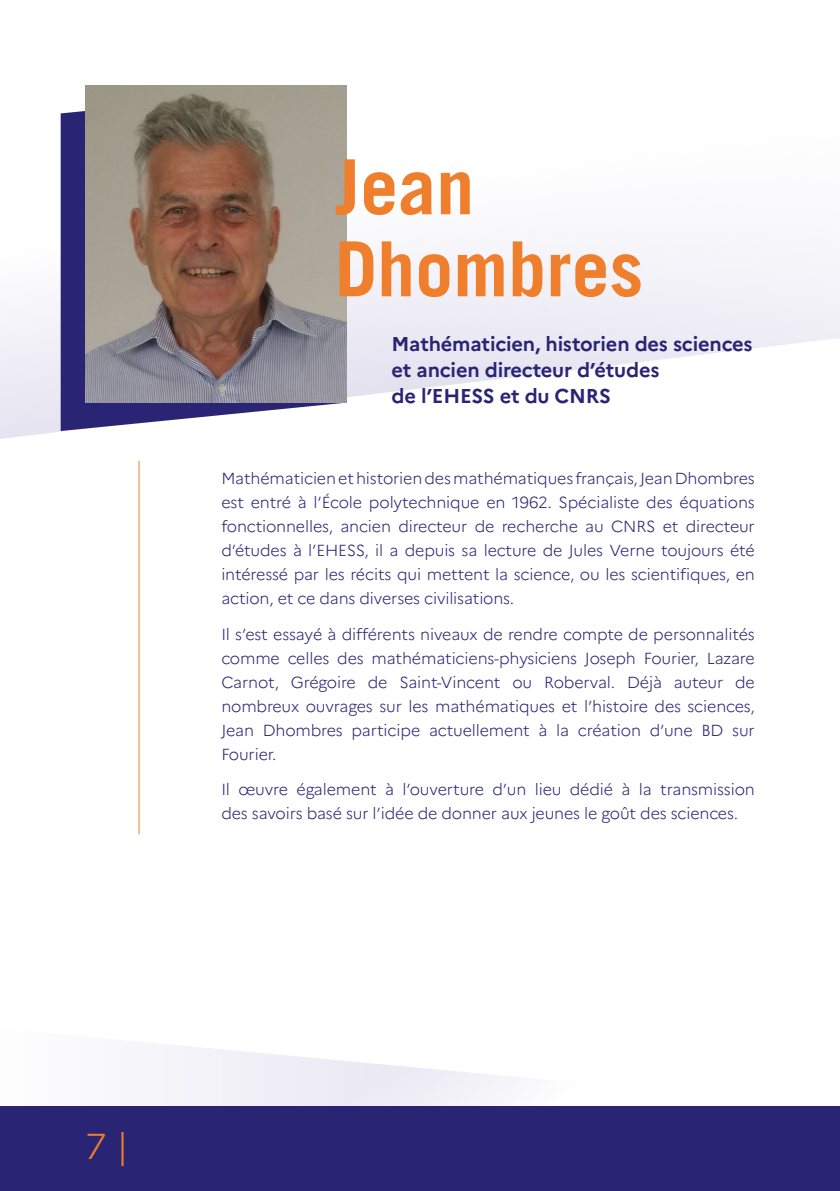
<style>
.page{position:relative;width:840px;height:1191px;background:#fff}
.page>*{position:absolute;margin:0;border:0;box-sizing:border-box;transform-origin:0 0}
.t1{font:700 76px/82px "Trade Gothic LT Std";color:#ef7e2d}
.t2{font:300 36px "Marianne";color:#ef7e2d}
.t3{font:700 20px/26px "Marianne";letter-spacing:-.01em;color:#292574}
.t4{font:300 16px/24px "Marianne";letter-spacing:-.01em;color:#292574;text-align:justify}
</style>
<div class="page">
<svg style="left:0;top:85px;width:839px;height:354px"></svg>
<svg style="left:166px;top:1045px;width:345px;height:61px"></svg>
<div style="left:0;top:1106px;width:839px;height:85px;background:#292574"></div>
<svg style="left:61px;top:85px;width:285px;height:346px;fill:#292574"></svg>
<hr style="left:138px;top:461px;width:1px;height:373px;background:#ef7e2d">
<img style="left:85px;top:85px;width:261px;height:318px">
<h1 class="t1" style="left:334px;top:145px;width:310px">Jean<br>Dhombres</h1>
<p class="t3" style="left:391px;top:330px;width:362px">Mathématicien, historien des sciences et ancien directeur d’études<br>de l’EHESS et du CNRS</p>
<p class="t4" style="left:221px;top:466px;width:534px">Mathématicien et historien des mathématiques français, Jean Dhombres est entré à l’École polytechnique en 1962. Spécialiste des équations fonctionnelles, ancien directeur de recherche au CNRS et directeur d’études à l’EHESS, il a depuis sa lecture de Jules Verne toujours été intéressé par les récits qui mettent la science, ou les scientifiques, en action, et ce dans diverses civilisations.</p>
<p class="t4" style="left:221px;top:622px;width:534px">Il s’est essayé à différents niveaux de rendre compte de personnalités comme celles des mathématiciens-physiciens Joseph Fourier, Lazare Carnot, Grégoire de Saint-Vincent ou Roberval. Déjà auteur de nombreux ouvrages sur les mathématiques et l’histoire des sciences, Jean Dhombres participe actuellement à la création d’une BD sur Fourier.</p>
<p class="t4" style="left:221px;top:777px;width:534px">Il œuvre également à l’ouverture d’un lieu dédié à la transmission des savoirs basé sur l’idée de donner aux jeunes le goût des sciences.</p>
<h2 class="t2" style="left:85px;top:1123px;width:45px">7 |</h2>
</div>
